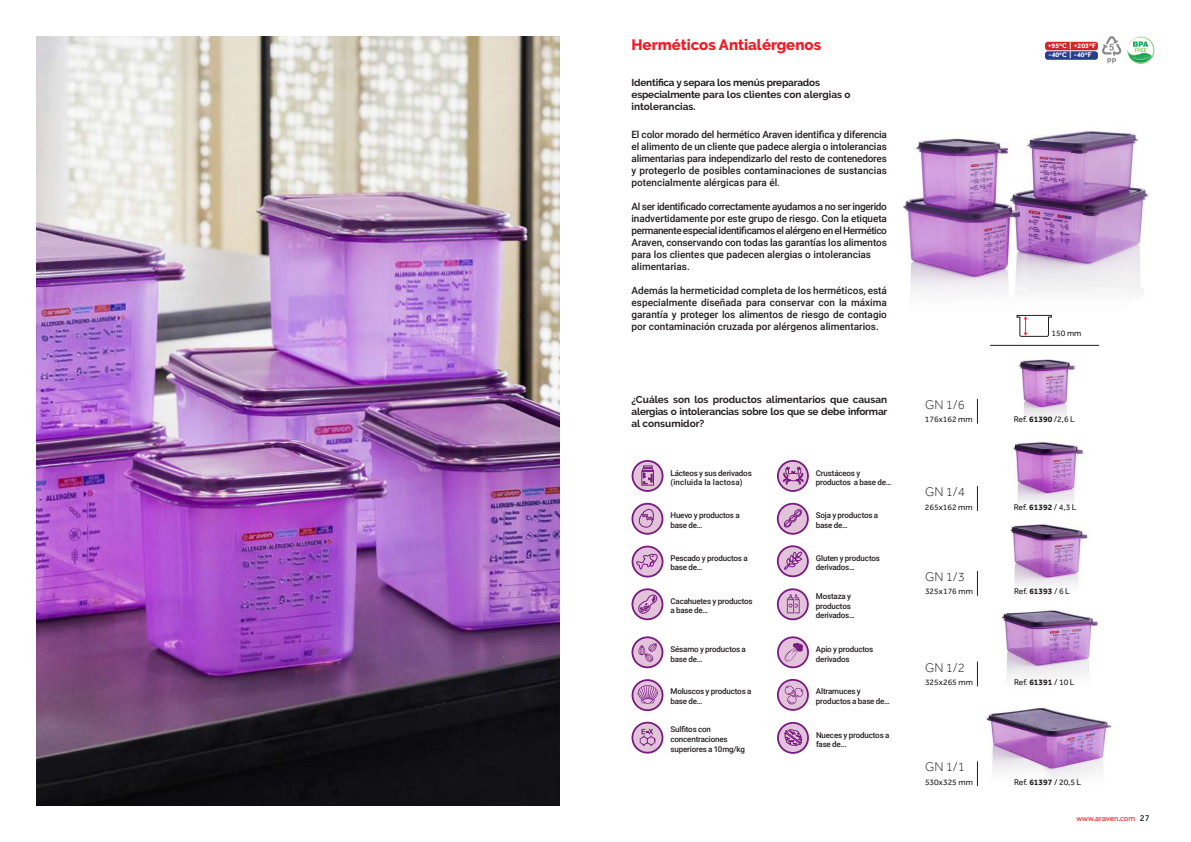
<style>
.page{position:relative;width:1191px;height:842px;background:#fff}
.page>*{position:absolute;margin:0;border:0;box-sizing:border-box;transform-origin:0 0}
.t1{font:800 15px "Raleway";color:#ee1c28}
.t2{font:300 13px "Effra";color:#231f20}
.t3{font:500 10px/12px "Roboto";letter-spacing:-.01em;color:#231f20;text-align:justify}
.t4{font:700 10px/12px "Raleway";letter-spacing:-.02em;color:#231f20}
.t5{font:8.5px "Effra";color:#231f20}
.t6{font:500 8px/9.6px "Roboto";letter-spacing:-.025em;color:#231f20}
.t7{font:8px "Effra";color:#ee1d23}
.t8{font:700 7px/9.2px "Effra";color:#fff}
.s1{font-weight:700}
.s2{font-size:9px;color:#000}
</style>
<div class="page">
<img style="left:36px;top:36px;width:523px;height:770px">
<img style="left:902px;top:131px;width:247px;height:187px">
<img style="left:1102px;top:36px;width:20px;height:28px">
<svg style="left:1127px;top:37px;width:27px;height:27px"></svg>
<div style="left:1045px;top:42px;width:53px;height:8px;background:#d1232a;border-radius:3px"></div>
<div style="left:1045px;top:51px;width:53px;height:9px;background:#253f8e;border-radius:3px"></div>
<svg style="left:631px;top:460px;width:32px;height:32px"></svg>
<svg style="left:631px;top:503px;width:32px;height:32px"></svg>
<svg style="left:631px;top:546px;width:32px;height:31px"></svg>
<svg style="left:631px;top:588px;width:32px;height:32px"></svg>
<svg style="left:777px;top:460px;width:32px;height:32px"></svg>
<svg style="left:777px;top:503px;width:31px;height:32px"></svg>
<svg style="left:777px;top:545px;width:31px;height:32px"></svg>
<svg style="left:777px;top:588px;width:31px;height:32px"></svg>
<svg style="left:631px;top:636px;width:32px;height:32px"></svg>
<svg style="left:631px;top:722px;width:32px;height:32px"></svg>
<svg style="left:631px;top:679px;width:32px;height:32px"></svg>
<svg style="left:777px;top:722px;width:32px;height:32px"></svg>
<svg style="left:777px;top:636px;width:32px;height:32px"></svg>
<svg style="left:777px;top:679px;width:32px;height:32px"></svg>
<img style="left:1013px;top:442px;width:71px;height:61px">
<img style="left:1010px;top:524px;width:80px;height:62px">
<img style="left:1018px;top:359px;width:57px;height:59px">
<img style="left:976px;top:610px;width:122px;height:77px">
<img style="left:976px;top:707px;width:136px;height:80px">
<svg style="left:977px;top:761px;width:1px;height:25px"></svg>
<svg style="left:977px;top:661px;width:1px;height:25px"></svg>
<svg style="left:977px;top:571px;width:1px;height:25px"></svg>
<svg style="left:977px;top:399px;width:1px;height:25px"></svg>
<svg style="left:977px;top:486px;width:1px;height:25px"></svg>
<hr style="left:990px;top:345px;width:109px;height:1px;background:#231f20">
<svg style="left:1016px;top:315px;width:35px;height:22px"></svg>
<h1 class="t1" style="left:631px;top:36px;width:191px">Herméticos Antialérgenos</h1>
<p class="t4" style="left:631px;top:77px;width:220px">Identifica y separa los menús preparados especialmente para los clientes con alergias o intolerancias.</p>
<p class="t3" style="left:631px;top:128px;width:257px">El color morado del hermético Araven identifica y diferencia el alimento de un cliente que padece alergia o intolerancias alimentarias para independizarlo del resto de contenedores y protegerlo de posibles contaminaciones de sustancias potencialmente alérgicas para él.</p>
<p class="t3" style="left:631px;top:200px;width:257px;text-align:left">Al ser identificado correctamente ayudamos a no ser ingerido inadvertidamente por este grupo de riesgo. Con la etiqueta permanente especial identificamos el alérgeno en el Hermético Araven, conservando con todas las garantías los alimentos para los clientes que padecen alergias o intolerancias alimentarias.</p>
<p class="t3" style="left:631px;top:284px;width:257px">Además la hermeticidad completa de los herméticos, está especialmente diseñada para conservar con la máxima garantía y proteger los alimentos de riesgo de contagio por contaminación cruzada por alérgenos alimentarios.</p>
<p class="t4" style="left:631px;top:394px;width:257px;text-align:justify">¿Cuáles son los productos alimentarios que causan alergias o intolerancias sobre los que se debe informar al consumidor?</p>
<p class="t6" style="left:670px;top:468px;width:83px">Lácteos y sus derivados (incluida la lactosa)</p>
<p class="t6" style="left:670px;top:510px;width:71px">Huevo y productos a base de…</p>
<p class="t6" style="left:670px;top:553px;width:79px">Pescado y productos a base de…</p>
<p class="t6" style="left:670px;top:596px;width:84px">Cacahuetes y productos a base de…</p>
<p class="t6" style="left:816px;top:468px;width:77px">Crustáceos y productos a base de…</p>
<p class="t6" style="left:816px;top:510px;width:64px">Soja y productos a base de…</p>
<p class="t6" style="left:816px;top:553px;width:66px">Gluten y productos derivados…</p>
<p class="t6" style="left:816px;top:591px;width:40px">Mostaza y productos derivados…</p>
<p class="t6" style="left:670px;top:644px;width:77px">Sésamo y productos a base de…</p>
<p class="t6" style="left:670px;top:686px;width:82px">Moluscos y productos a base de…</p>
<p class="t6" style="left:670px;top:724px;width:76px">Sulfitos con concentraciones superiores a 10mg/kg</p>
<p class="t6" style="left:816px;top:730px;width:75px">Nueces y productos a fase de...</p>
<p class="t6" style="left:816px;top:644px;width:59px">Apio y productos derivados</p>
<p class="t6" style="left:816px;top:686px;width:75px">Altramuces y productos a base de…</p>
<p class="t8" style="left:1047px;top:41px;width:50px">+95ºC | +203ºF -40ºC | -40ºF</p>
<h2 class="t2" style="left:925px;top:397px;width:41px">GN 1/6</h2>
<p class="t5" style="left:1051px;top:328px;width:31px">150 mm</p>
<p class="t5" style="left:924px;top:414px;width:49px">176x162 mm</p>
<p class="t5" style="left:1014px;top:414px;width:63px">Ref. <span class="s1">61390</span> /2,6 L</p>
<h2 class="t2" style="left:925px;top:484px;width:41px">GN 1/4</h2>
<p class="t5" style="left:924px;top:502px;width:49px">265x162 mm</p>
<p class="t5" style="left:1014px;top:502px;width:64px">Ref. <span class="s1">61392</span> / 4,3 L</p>
<h2 class="t2" style="left:925px;top:569px;width:41px">GN 1/3</h2>
<p class="t5" style="left:925px;top:586px;width:49px">325x176 mm</p>
<p class="t5" style="left:1014px;top:586px;width:57px">Ref. <span class="s1">61393</span> / 6 L</p>
<h2 class="t2" style="left:925px;top:659px;width:41px">GN 1/2</h2>
<p class="t5" style="left:925px;top:677px;width:49px">325x265 mm</p>
<p class="t5" style="left:1014px;top:677px;width:62px">Ref. <span class="s1">61391</span> / 10 L</p>
<h2 class="t2" style="left:925px;top:759px;width:41px">GN 1/1</h2>
<p class="t5" style="left:925px;top:777px;width:49px">530x325 mm</p>
<p class="t5" style="left:1014px;top:777px;width:69px">Ref. <span class="s1">61397</span> / 20,5 L</p>
<p class="t7" style="left:1076px;top:814px;width:75px">www.araven.com <span class="s2">27</span></p>
</div>
